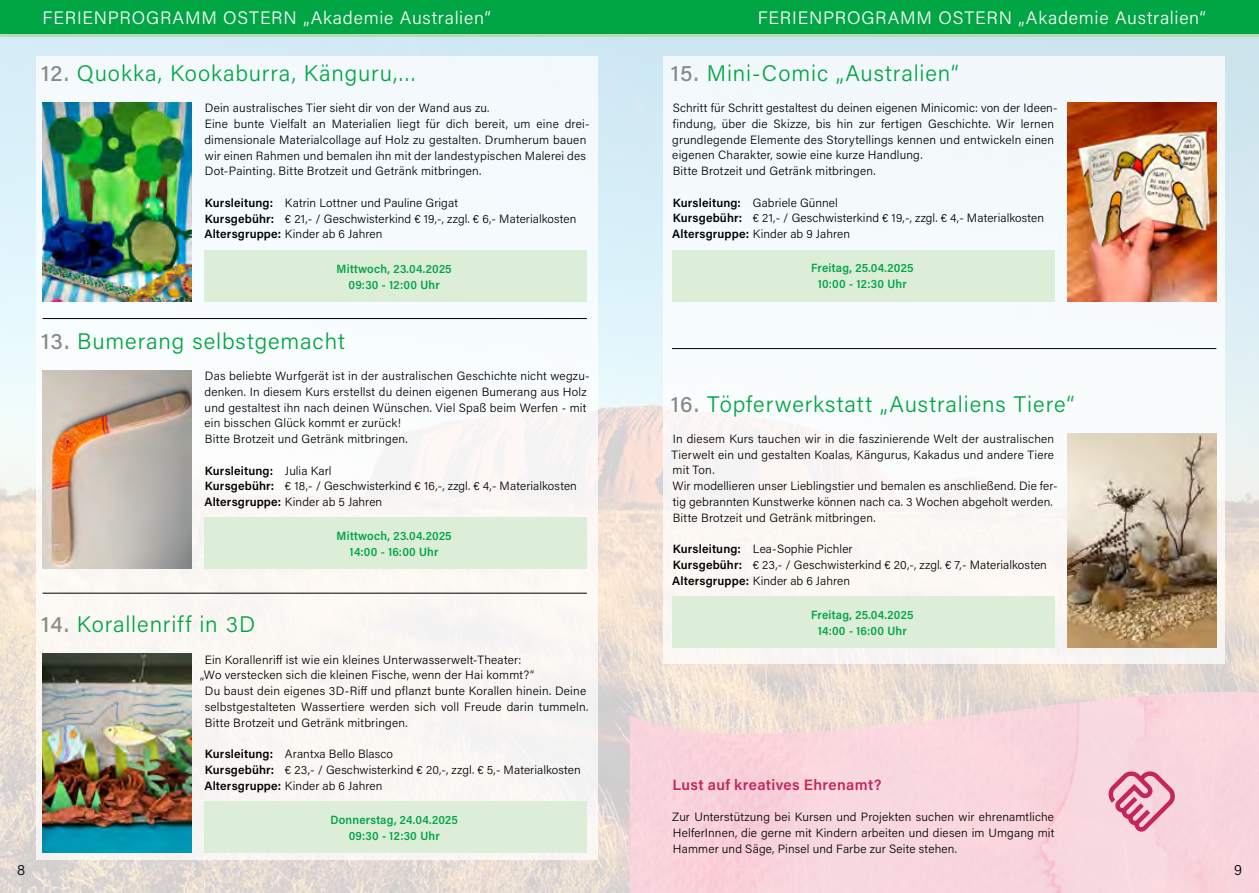
<style>
.page{position:relative;width:1259px;height:893px;background:#fff}
.page>*{position:absolute;margin:0;border:0;box-sizing:border-box;transform-origin:0 0}
.t1{font:300 22.5px "Acumin Pro";letter-spacing:.04em;color:#00a544}
.t2{font:300 18px "Acumin Pro";letter-spacing:.04em;color:#fff}
.t3{font:600 15px "Acumin Pro";letter-spacing:.025em;color:#c4265a}
.t4{font:300 15px "Acumin Pro";color:#000}
.t5{font:300 12px/15.8px "Acumin Pro";letter-spacing:.015em;color:#000}
.t6{font:600 12px/15.8px "Acumin Pro Semi Cond";letter-spacing:.02em;color:#00a544;text-align:center}
.s1{font-weight:500;color:#878988}
.s2{font-weight:600}
</style>
<div class="page">
<img style="left:0;top:36px;width:1259px;height:857px">
<svg style="left:629px;top:614px;width:630px;height:279px;background:#f6d6db"></svg>
<div style="left:36px;top:57px;width:561px;height:803px;background:#f8f9fc"></div>
<div style="left:663px;top:57px;width:562px;height:607px;background:#f7f9fc"></div>
<img style="left:629px;top:692px;width:630px;height:44px">
<div style="left:0;top:0;width:1259px;height:34px;background:#00a544"></div>
<hr style="left:0;top:34px;width:1259px;height:2px;background:#b7dbb2">
<div style="left:204px;top:250px;width:383px;height:51px;background:#dcedd8"></div>
<div style="left:204px;top:518px;width:383px;height:51px;background:#dcedd8"></div>
<div style="left:204px;top:801px;width:383px;height:52px;background:#dcedd8"></div>
<div style="left:672px;top:250px;width:382px;height:51px;background:#dcedd8"></div>
<div style="left:672px;top:597px;width:382px;height:51px;background:#dcedd8"></div>
<img style="left:43px;top:103px;width:148px;height:198px">
<img style="left:43px;top:370px;width:148px;height:199px">
<img style="left:43px;top:654px;width:148px;height:199px">
<img style="left:1067px;top:103px;width:149px;height:198px">
<img style="left:1067px;top:433px;width:149px;height:215px">
<svg style="left:1108px;top:771px;width:67px;height:61px;background:#e79eb4"></svg>
<hr style="left:43px;top:318px;width:544px;height:1px;background:#000">
<hr style="left:672px;top:348px;width:544px;height:1px;background:#000">
<hr style="left:43px;top:593px;width:544px;height:1px;background:#000">
<h2 class="t2" style="left:43px;top:5px;width:450px">FERIENPROGRAMM OSTERN „Akademie Australien“</h2>
<h2 class="t2" style="left:758px;top:5px;width:450px">FERIENPROGRAMM OSTERN „Akademie Australien“</h2>
<h1 class="t1" style="left:41px;top:57px;width:377px"><span class="s1">12.</span> Quokka, Kookaburra, Känguru,…</h1>
<p class="t5" style="left:204px;top:100px;width:387px">Dein australisches Tier sieht dir von der Wand aus zu.<br>Eine bunte Vielfalt an Materialien liegt für dich bereit, um eine drei&shy;dimensionale Materialcollage auf Holz zu gestalten. Drumherum bauen wir einen Rahmen und bemalen ihn mit der landestypischen Malerei des Dot-Painting. Bitte Brotzeit und Getränk mitbringen.</p>
<p class="t5" style="left:204px;top:194px;width:374px"><span class="s2">Kursleitung:</span> Katrin Lottner und Pauline Grigat<br><span class="s2">Kursgebühr:</span> € 21,- / Geschwisterkind € 19,-, zzgl. € 6,- Materialkosten<br><span class="s2">Altersgruppe:</span> Kinder ab 6 Jahren</p>
<p class="t6" style="left:337px;top:260px;width:117px">Mittwoch, 23.04.2025<br>09:30 - 12:00 Uhr</p>
<h1 class="t1" style="left:41px;top:325px;width:305px"><span class="s1">13.</span> Bumerang selbstgemacht</h1>
<p class="t5" style="left:204px;top:367px;width:387px">Das beliebte Wurfgerät ist in der australischen Geschichte nicht wegzu&shy;denken. In diesem Kurs erstellst du deinen eigenen Bumerang aus Holz und gestaltest ihn nach deinen Wünschen. Viel Spaß beim Werfen - mit ein bisschen Glück kommt er zurück!<br>Bitte Brotzeit und Getränk mitbringen.</p>
<p class="t5" style="left:204px;top:462px;width:374px"><span class="s2">Kursleitung:</span> Julia Karl<br><span class="s2">Kursgebühr:</span> € 18,- / Geschwisterkind € 16,-, zzgl. € 4,- Materialkosten<br><span class="s2">Altersgruppe:</span> Kinder ab 5 Jahren</p>
<h1 class="t1" style="left:41px;top:609px;width:215px"><span class="s1">14.</span> Korallenriff in 3D</h1>
<p class="t6" style="left:337px;top:528px;width:117px">Mittwoch, 23.04.2025<br>14:00 - 16:00 Uhr</p>
<p class="t5" style="left:205px;top:651px;width:318px">Ein Korallenriff ist wie ein kleines Unterwasserwelt-Theater:</p>
<p class="t5" style="left:200px;top:667px;width:336px">„Wo verstecken sich die kleinen Fische, wenn der Hai kommt?“</p>
<p class="t5" style="left:205px;top:682px;width:383px">Du baust dein eigenes 3D-Riff und pflanzt bunte Korallen hinein. Deine</p>
<p class="t5" style="left:205px;top:698px;width:385px">selbstgestalteten Wassertiere werden sich voll Freude darin tummeln.</p>
<p class="t5" style="left:205px;top:714px;width:204px">Bitte Brotzeit und Getränk mitbringen.</p>
<p class="t5" style="left:204px;top:745px;width:378px"><span class="s2">Kursleitung:</span> Arantxa Bello Blasco<br><span class="s2">Kursgebühr:</span> € 23,- / Geschwisterkind € 20,-, zzgl. € 5,- Materialkosten<br><span class="s2">Altersgruppe:</span> Kinder ab 6 Jahren</p>
<p class="t6" style="left:330px;top:812px;width:129px">Donnerstag, 24.04.2025<br>09:30 - 12:30 Uhr</p>
<h1 class="t1" style="left:671px;top:57px;width:290px"><span class="s1">15.</span> Mini-Comic „Australien“</h1>
<p class="t5" style="left:672px;top:100px;width:387px">Schritt für Schritt gestaltest du deinen eigenen Minicomic: von der Ideen&shy;findung, über die Skizze, bis hin zur fertigen Geschichte. Wir lernen grundlegende Elemente des Storytellings kennen und entwickeln einen eigenen Charakter, sowie eine kurze Handlung.<br>Bitte Brotzeit und Getränk mitbringen.</p>
<p class="t5" style="left:672px;top:194px;width:373px"><span class="s2">Kursleitung:</span> Gabriele Günnel<br><span class="s2">Kursgebühr:</span> € 21,- / Geschwisterkind € 19,-, zzgl. € 4,- Materialkosten<br><span class="s2">Altersgruppe:</span> Kinder ab 9 Jahren</p>
<p class="t6" style="left:811px;top:260px;width:104px">Freitag, 25.04.2025<br>10:00 - 12:30 Uhr</p>
<h1 class="t1" style="left:671px;top:388px;width:405px"><span class="s1">16.</span> Töpferwerkstatt „Australiens Tiere“</h1>
<p class="t5" style="left:671px;top:430px;width:387px">In diesem Kurs tauchen wir in die faszinierende Welt der australischen Tierwelt ein und gestalten Koalas, Kängurus, Kakadus und andere Tiere mit Ton.<br>Wir modellieren unser Lieblingstier und bemalen es anschließend. Die fer&shy;tig gebrannten Kunstwerke können nach ca. 3 Wochen abgeholt werden.<br>Bitte Brotzeit und Getränk mitbringen.</p>
<p class="t5" style="left:672px;top:541px;width:376px"><span class="s2">Kursleitung:</span> Lea-Sophie Pichler<br><span class="s2">Kursgebühr:</span> € 23,- / Geschwisterkind € 20,-, zzgl. € 7,- Materialkosten<br><span class="s2">Altersgruppe:</span> Kinder ab 6 Jahren</p>
<p class="t6" style="left:811px;top:606px;width:104px">Freitag, 25.04.2025<br>14:00 - 16:00 Uhr</p>
<p class="t3" style="left:672px;top:774px;width:210px">Lust auf kreatives Ehrenamt?</p>
<p class="t5" style="left:672px;top:809px;width:384px;text-align:justify">Zur Unterstützung bei Kursen und Projekten suchen wir ehrenamtliche HelferInnen, die gerne mit Kindern arbeiten und diesen im Umgang mit Hammer und Säge, Pinsel und Farbe zur Seite stehen.</p>
<p class="t4" style="left:17px;top:859px;width:10px">8</p>
<p class="t4" style="left:1234px;top:860px;width:9px">9</p>
</div>
